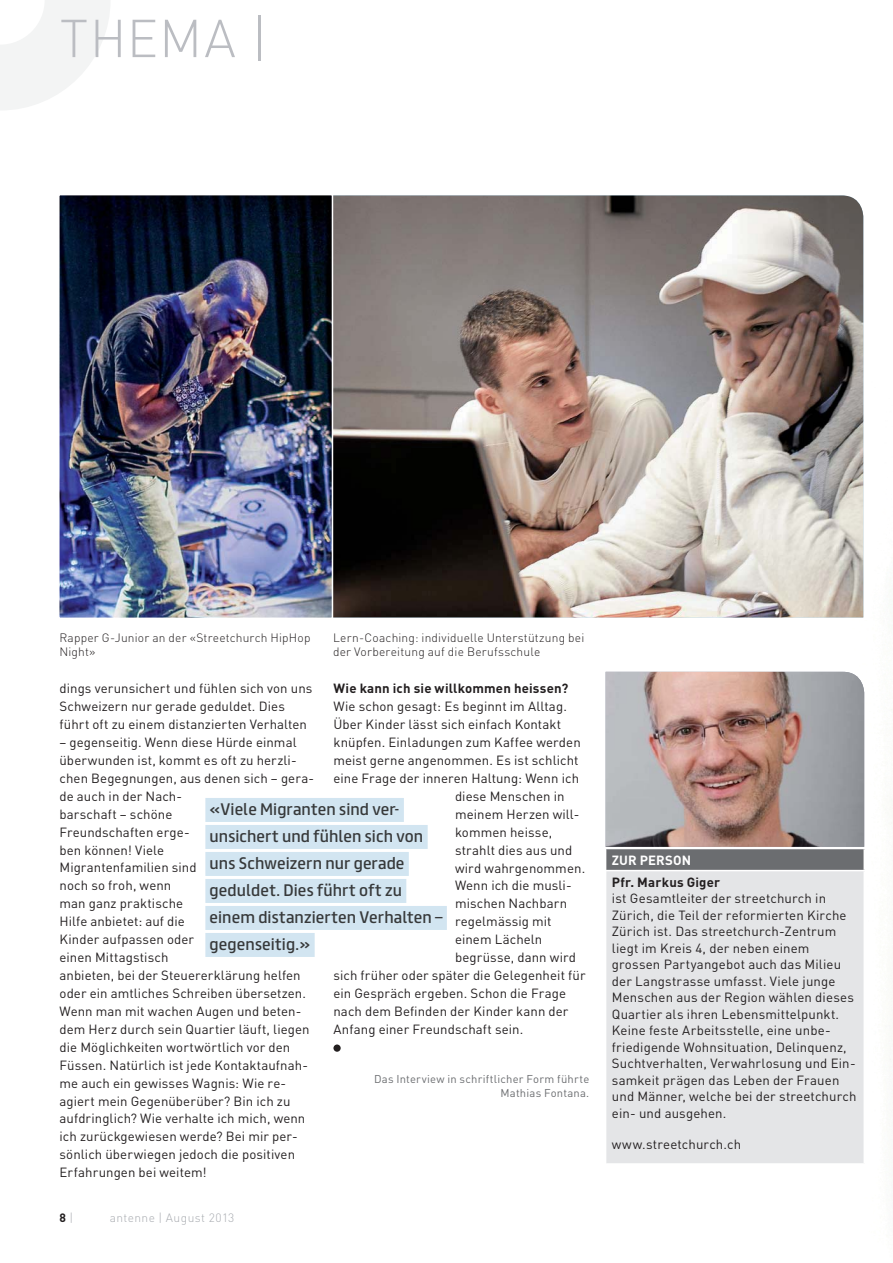
<style>
.page{position:relative;width:893px;height:1263px;background:#fff}
.page>*{position:absolute;margin:0;border:0;box-sizing:border-box;transform-origin:0 0}
.t1{font:300 52.5px "DINOT";letter-spacing:.025em;color:#bbbdc2}
.t2{font:15px/27px "FS Truman";letter-spacing:.005em;color:#37393a}
.t3{font:13.2px/18px "DINOT";letter-spacing:.005em;color:#231f20}
.t4{font:700 13.2px "DINOT";letter-spacing:.015em;color:#231f20}
.t5{font:700 13.2px "DINOT";letter-spacing:.01em;color:#fff}
.t6{font:300 12px/14.4px "DINOT";letter-spacing:.015em;color:#231f20}
.t7{font:300 12px "DINOT";letter-spacing:.035em;color:#a8abb0}
.t8{font:700 12px "DINOT";color:#231f20}
.t9{font:11.25px/13.5px "DINOT";letter-spacing:.015em;color:#6b6d70;text-align:right}
.s1{font-weight:300;color:#a8abb0}
</style>
<div class="page">
<svg style="left:0;top:0;width:110px;height:110px"></svg>
<img style="left:808px;top:354px;width:85px;height:706px">
<div style="left:333px;top:1045px;width:8px;height:7px;background:#231f20;border-radius:50%"></div>
<div style="left:606px;top:849px;width:258px;height:22px;background:#6b6d70"></div>
<div style="left:606px;top:871px;width:258px;height:293px;background:#e4e5e7"></div>
<hr style="left:606px;top:848px;width:259px;height:1px;background:#fff">
<hr style="left:863px;top:849px;width:2px;height:21px;background:#fff">
<hr style="left:606px;top:870px;width:259px;height:1px;background:#fff">
<hr style="left:863px;top:871px;width:2px;height:292px;background:#fff">
<hr style="left:606px;top:1163px;width:259px;height:2px;background:#fff">
<img style="left:606px;top:672px;width:258px;height:175px">
<img style="left:334px;top:195px;width:529px;height:423px">
<img style="left:59px;top:195px;width:275px;height:423px">
<div style="left:205px;top:798px;width:199px;height:24px;background:#d2e5f1"></div>
<div style="left:205px;top:825px;width:223px;height:24px;background:#d2e5f1"></div>
<div style="left:205px;top:852px;width:204px;height:24px;background:#d2e5f1"></div>
<div style="left:205px;top:879px;width:201px;height:24px;background:#d2e5f1"></div>
<div style="left:205px;top:906px;width:242px;height:24px;background:#d2e5f1"></div>
<div style="left:205px;top:933px;width:110px;height:24px;background:#d2e5f1"></div>
<h1 class="t1" style="left:60px;top:20px;width:210px">THEMA |</h1>
<p class="t6" style="left:60px;top:631px;width:252px">Rapper G-Junior an der «Streetchurch HipHop<br>Night»</p>
<p class="t6" style="left:333px;top:631px;width:253px">Lern-Coaching: individuelle Unterstützung bei der Vorbereitung auf die Berufsschule</p>
<p class="t4" style="left:333px;top:684px;width:236px">Wie kann ich sie willkommen heissen?</p>
<p class="t3" style="left:333px;top:699px;width:235px">Wie schon gesagt: Es beginnt im Alltag.</p>
<p class="t3" style="left:333px;top:717px;width:229px">Über Kinder lässt sich einfach Kontakt</p>
<p class="t3" style="left:333px;top:735px;width:249px">knüpfen. Einladungen zum Kaffee werden</p>
<p class="t3" style="left:333px;top:753px;width:247px">meist gerne angenommen. Es ist schlicht</p>
<p class="t3" style="left:333px;top:771px;width:247px">eine Frage der inneren Haltung: Wenn ich</p>
<p class="t3" style="left:455px;top:789px;width:111px">diese Menschen in</p>
<p class="t3" style="left:455px;top:807px;width:126px">meinem Herzen will-</p>
<p class="t3" style="left:455px;top:824px;width:99px">kommen heisse,</p>
<p class="t3" style="left:455px;top:842px;width:119px">strahlt dies aus und</p>
<p class="t3" style="left:455px;top:860px;width:132px">wird wahrgenommen.</p>
<p class="t3" style="left:455px;top:878px;width:118px">Wenn ich die musli-</p>
<p class="t3" style="left:455px;top:896px;width:114px">mischen Nachbarn</p>
<p class="t3" style="left:455px;top:914px;width:98px">regelmässig mit</p>
<p class="t3" style="left:455px;top:932px;width:89px">einem Lächeln</p>
<p class="t3" style="left:455px;top:950px;width:123px">begrüs se, dann wird</p>
<p class="t3" style="left:333px;top:968px;width:254px">sich früher oder später die Gelegenheit für</p>
<p class="t3" style="left:333px;top:986px;width:234px">ein Gespräch ergeben. Schon die Frage</p>
<p class="t3" style="left:333px;top:1004px;width:237px">nach dem Befinden der Kinder kann der</p>
<p class="t3" style="left:333px;top:1022px;width:191px">Anfang einer Freundschaft sein.</p>
<p class="t9" style="left:374px;top:1074px;width:217px">Das Interview in schriftlicher Form führte<br>Mathias Fontana.</p>
<p class="t3" style="left:60px;top:681px;width:254px">dings verunsichert und fühlen sich von uns<br>Schweizern nur gerade geduldet. Dies führt oft zu einem distanzierten Verhalten</p>
<p class="t3" style="left:60px;top:735px;width:256px">– gegenseitig. Wenn diese Hürde einmal überwunden ist, kommt es oft zu herzli&shy;chen Begegnungen, aus denen sich – gera&shy;de auch in der Nach-<br>barschaft – schöne<br>Freundschaften erge-<br>ben können! Viele<br>Migrantenfamilien sind<br>noch so froh, wenn<br>man ganz praktische<br>Hilfe anbietet: auf die<br>Kinder aufpassen oder<br>einen Mittagstisch<br>anbieten, bei der Steuererklärung helfen oder ein amtliches Schreiben übersetzen.<br>Wenn man mit wachen Augen und beten&shy;dem Herz durch sein Quartier läuft, liegen die Möglichkeiten wortwörtlich vor den<br>Füssen. Natürlich ist jede Kontaktaufnah&shy;me auch ein gewisses Wagnis: Wie re&shy;agiert mein Gegenüberüber? Bin ich zu aufdringlich? Wie verhalte ich mich, wenn ich zurückgewiesen werde? Bei mir per&shy;sönlich überwiegen jedoch die positiven<br>Erfahrungen bei weitem!</p>
<p class="t2" style="left:210px;top:797px;width:234px">«Viele Migranten sind ver&shy;unsichert und fühlen sich von uns Schweizern nur gerade geduldet. Dies führt oft zu einem distanzierten Verhalten – gegenseitig.»</p>
<p class="t8" style="left:60px;top:1214px;width:15px">8 <span class="s1">|</span></p>
<p class="t7" style="left:110px;top:1214px;width:126px">antenne | August 2013</p>
<p class="t5" style="left:612px;top:855px;width:81px">ZUR PERSON</p>
<p class="t4" style="left:612px;top:877px;width:110px">Pfr. Markus Giger</p>
<p class="t3" style="left:612px;top:892px;width:246px;line-height:16.5px">ist Gesamtleiter der streetchurch in Zürich, die Teil der reformierten Kirche Zürich ist. Das streetchurch-Zentrum liegt im Kreis 4, der neben einem grossen Partyangebot auch das Milieu der Langstrasse umfasst. Viele junge Menschen aus der Region wählen dieses Quartier als ihren Lebensmittelpunkt.<br>Keine feste Arbeitsstelle, eine unbe&shy;friedigende Wohnsituation, Delinquenz, Suchtverhalten, Verwahrlosung und Ein&shy;samkeit prägen das Leben der Frauen und Männer, welche bei der streetchurch ein- und ausgehen.</p>
<p class="t3" style="left:612px;top:1137px;width:131px">www.streetchurch.ch</p>
</div>
